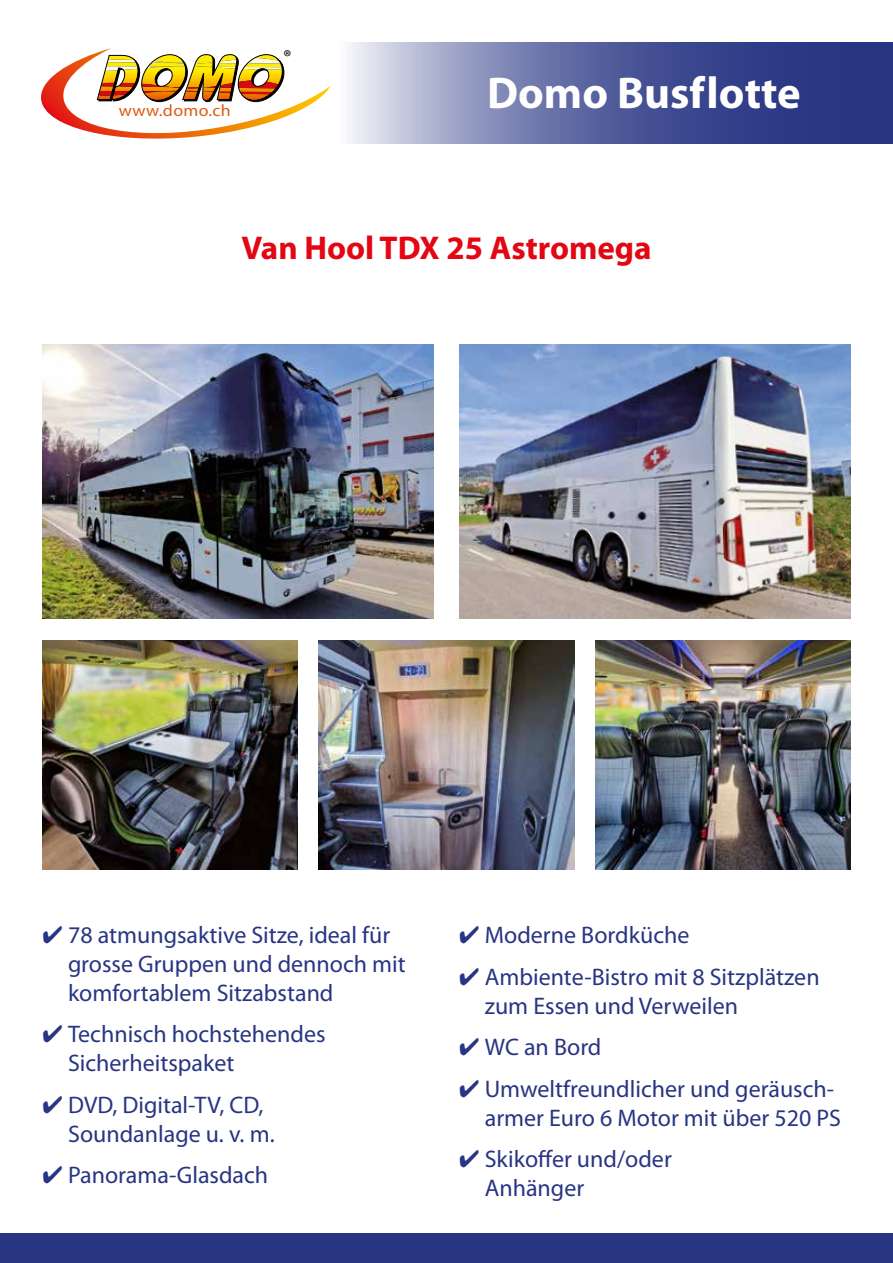
<style>
.page{position:relative;width:893px;height:1263px;background:#fff}
.page>*{position:absolute;margin:0;border:0;box-sizing:border-box;transform-origin:0 0}
.t1{font:700 44.7px "Myriad Pro";color:#fff}
.t2{font:700 33px "Myriad Pro";color:#e30613}
.t3{font:24px/28.8px "Myriad Pro";color:#283583}
.t4{font:18.9px "Myriad Pro";color:#000}
.t5{font:16.5px "Myriad Pro";letter-spacing:.02em;color:#db5c14;scale:1.08 1}
</style>
<div class="page">
<svg style="left:41px;top:48px;width:290px;height:91px"></svg>
<svg style="left:349px;top:43px;width:544px;height:101px;background:#636ca4"></svg>
<div style="left:0;top:1233px;width:893px;height:30px;background:#283583"></div>
<img style="left:43px;top:344px;width:391px;height:275px">
<img style="left:459px;top:344px;width:391px;height:275px">
<img style="left:43px;top:640px;width:255px;height:230px">
<img style="left:319px;top:640px;width:255px;height:230px">
<img style="left:595px;top:640px;width:255px;height:230px">
<p class="t5" style="left:119px;top:100px;width:105px">www.domo.ch</p>
<p class="t4" style="left:284px;top:45px;width:9px">®</p>
<h1 class="t1" style="left:487px;top:64px;width:315px">Domo Busflotte</h1>
<h2 class="t2" style="left:241px;top:227px;width:412px">Van Hool TDX 25 Astromega</h2>
<p class="t3" style="left:68px;top:920px;width:339px;text-indent:-26px">✔ 78 atmungsaktive Sitze, ideal für grosse Gruppen und dennoch mit komfortablem Sitzabstand</p>
<p class="t3" style="left:68px;top:1019px;width:259px;text-indent:-26px">✔ Technisch hochstehendes<br>Sicherheitspaket</p>
<p class="t3" style="left:68px;top:1090px;width:208px;text-indent:-26px">✔ DVD, Digital-TV, CD,<br>Soundanlage u. v. m.</p>
<p class="t3" style="left:43px;top:1160px;width:227px">✔ Panorama-Glasdach</p>
<p class="t3" style="left:459px;top:920px;width:232px">✔ Moderne Bordküche</p>
<p class="t3" style="left:485px;top:962px;width:336px;text-indent:-26px">✔ Ambiente-Bistro mit 8 Sitzplätzen zum Essen und Verweilen</p>
<p class="t3" style="left:459px;top:1032px;width:144px">✔ WC an Bord</p>
<p class="t3" style="left:459px;top:1074px;width:383px;text-align:right">✔ Umweltfreundlicher und geräusch&shy;armer Euro 6 Motor mit über 520 PS</p>
<p class="t3" style="left:485px;top:1144px;width:189px;text-indent:-26px">✔ Skikoffer und/oder<br>Anhänger</p>
</div>
